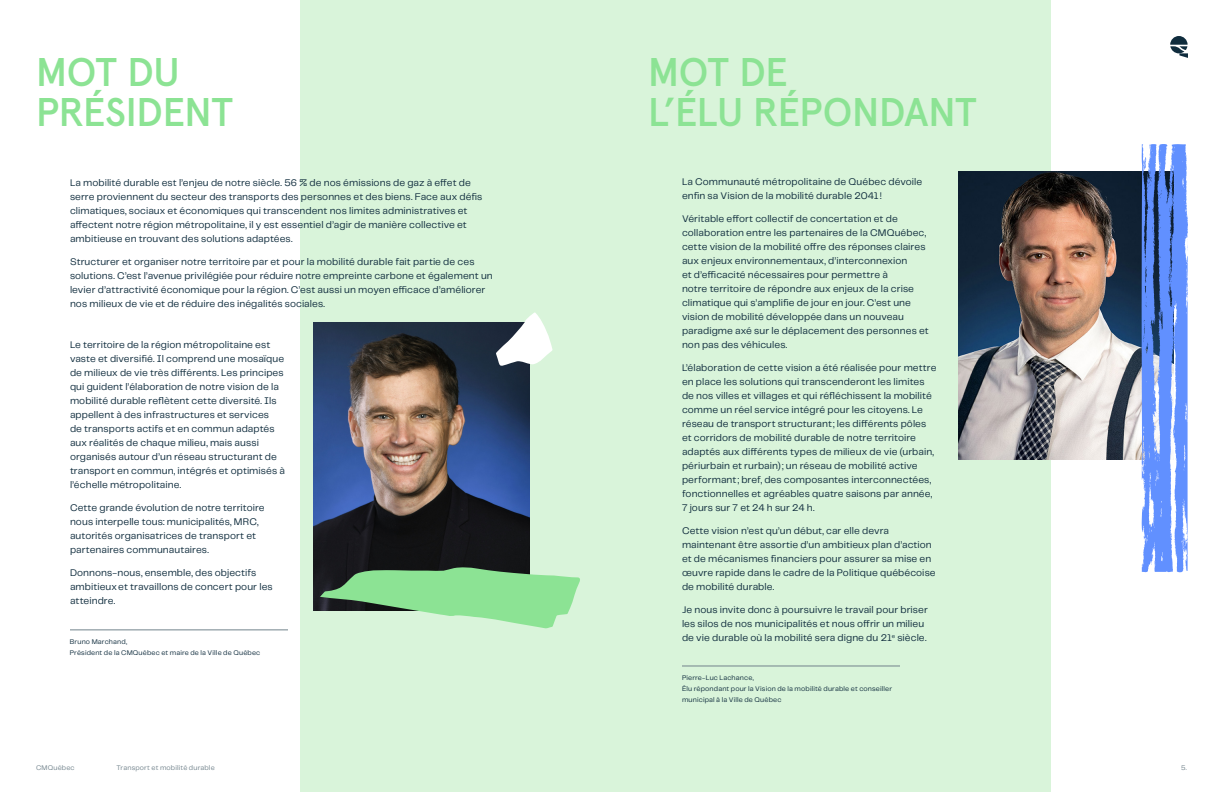
<style>
.page{position:relative;width:1224px;height:792px;background:#fff}
.page>*{position:absolute;margin:0;border:0;box-sizing:border-box;transform-origin:0 0}
.Apercu_-_40{font:500 40px/40px "Apercu";letter-spacing:-.015em;color:#8ce394}
.PP_Telegraph_-_10pt{font:10px/14px "PP Telegraf";letter-spacing:.01em;color:#0f2c3d}
.PP_Telegarph_-_7{font:7px/11px "PP Telegraf";letter-spacing:.02em;color:#0f2c3d}
.t1{font:7px "PP Telegraf";letter-spacing:.02em;color:#72838c}
</style>
<div class="page">
<svg style="left:1170px;top:36px;width:18px;height:22px"></svg>
<div style="left:300px;top:0;width:750px;height:792px;background:#d9f4da"></div>
<img style="left:313px;top:323px;width:216px;height:288px">
<svg style="left:496px;top:312px;width:57px;height:56px"></svg>
<svg style="left:320px;top:566px;width:260px;height:63px"></svg>
<img style="left:958px;top:171px;width:184px;height:288px">
<svg style="left:1142px;top:144px;width:46px;height:429px;background:#6f96ee"></svg>
<hr style="left:70px;top:630px;width:218px;height:1px;background:#72838c">
<hr style="left:682px;top:666px;width:218px;height:1px;background:#72838c">
<p class="Apercu_-_40" style="left:36px;top:49px;width:199px">MOT DU<br>PRÉSIDENT</p>
<p class="Apercu_-_40" style="left:648px;top:49px;width:331px">MOT DE<br>L’ÉLU RÉPONDANT</p>
<p class="PP_Telegraph_-_10pt" style="left:70px;top:175px;width:414px">La mobilité durable est l’enjeu de notre siècle. 56 % de nos émissions de gaz à effet de serre proviennent du secteur des transports des personnes et des biens. Face aux défis climatiques, sociaux et économiques qui transcendent nos limites administratives et affectent notre région métropolitaine, il y est essentiel d’agir de manière collective et ambitieuse en trouvant des solutions adaptées.</p>
<p class="PP_Telegraph_-_10pt" style="left:70px;top:254px;width:424px">Structurer et organiser notre territoire par et pour la mobilité durable fait partie de ces solutions. C’est l’avenue privilégiée pour réduire notre empreinte carbone et également un levier d’attractivité économique pour la région. C’est aussi un moyen efficace d’améliorer nos milieux de vie et de réduire des inégalités sociales.</p>
<p class="PP_Telegraph_-_10pt" style="left:70px;top:337px;width:216px">Le territoire de la région métropolitaine est vaste et diversifié. Il comprend une mosaïque de milieux de vie très différents. Les principes qui guident l’élaboration de notre vision de la mobilité durable reflètent cette diversité. Ils appellent à des infrastructures et services<br>de transports actifs et en commun adaptés aux réalités de chaque milieu, mais aussi organisés autour d’un réseau structurant de transport en commun, intégrés et optimisés à l’échelle métropolitaine.</p>
<p class="PP_Telegraph_-_10pt" style="left:70px;top:500px;width:196px">Cette grande évolution de notre territoire nous interpelle tous: municipalités, MRC, autorités organisatrices de transport et partenaires communautaires.</p>
<p class="PP_Telegraph_-_10pt" style="left:70px;top:565px;width:204px">Donnons-nous, ensemble, des objectifs ambitieuxet travaillons de concert pour les atteindre.</p>
<p class="PP_Telegarph_-_7" style="left:70px;top:636px;width:192px">Bruno Marchand,<br>Président de la CMQuébec et maire de la Ville de Québec</p>
<p class="PP_Telegraph_-_10pt" style="left:682px;top:175px;width:242px">La Communauté métropolitaine de Québec dévoile enfin sa Vision de la mobilité durable 2041 !</p>
<p class="PP_Telegraph_-_10pt" style="left:682px;top:212px;width:248px">Véritable effort collectif de concertation et de collaboration entre les partenaires de la CMQuébec, cette vision de la mobilité offre des réponses claires aux enjeux environnementaux, d’interconnexion<br>et d’efficacité nécessaires pour permettre à<br>notre territoire de répondre aux enjeux de la crise climatique qui s’amplifie de jour en jour. C’est une vision de mobilité développée dans un nouveau paradigme axé sur le déplacement des personnes et non pas des véhicules.</p>
<p class="PP_Telegraph_-_10pt" style="left:682px;top:361px;width:256px">L’élaboration de cette vision a été réalisée pour mettre en place les solutions qui transcenderont les limites de nos villes et villages et qui réfléchissent la mobilité comme un réel service intégré pour les citoyens. Le réseau de transport structurant; les différents pôles et corridors de mobilité durable de notre territoire adaptés aux différents types de milieux de vie (urbain, périurbain et rurbain); un réseau de mobilité active performant; bref, des composantes interconnectées, fonctionnelles et agréables quatre saisons par année, 7 jours sur 7 et 24 h sur 24 h.</p>
<p class="PP_Telegraph_-_10pt" style="left:682px;top:524px;width:255px">Cette vision n’est qu’un début, car elle devra maintenant être assortie d’un ambitieux plan d’action et de mécanismes financiers pour assurer sa mise en œuvre rapide dans le cadre de la Politique québécoise de mobilité durable.</p>
<p class="PP_Telegraph_-_10pt" style="left:682px;top:603px;width:247px">Je nous invite donc à poursuivre le travail pour briser les silos de nos municipalités et nous offrir un milieu de vie durable où la mobilité sera digne du 21<sup>e</sup> siècle.</p>
<p class="PP_Telegarph_-_7" style="left:682px;top:672px;width:73px">Pierre-Luc Lachance,</p>
<p class="PP_Telegarph_-_7" style="left:682px;top:683px;width:212px">Élu répondant pour la Vision de la mobilité durable et conseiller municipal à la Ville de Québec</p>
<p class="t1" style="left:36px;top:763px;width:40px">CMQuébec</p>
<p class="t1" style="left:117px;top:763px;width:100px">Transport et mobilité durable</p>
<p class="t1" style="left:1181px;top:763px;width:7px">5.</p>
</div>
